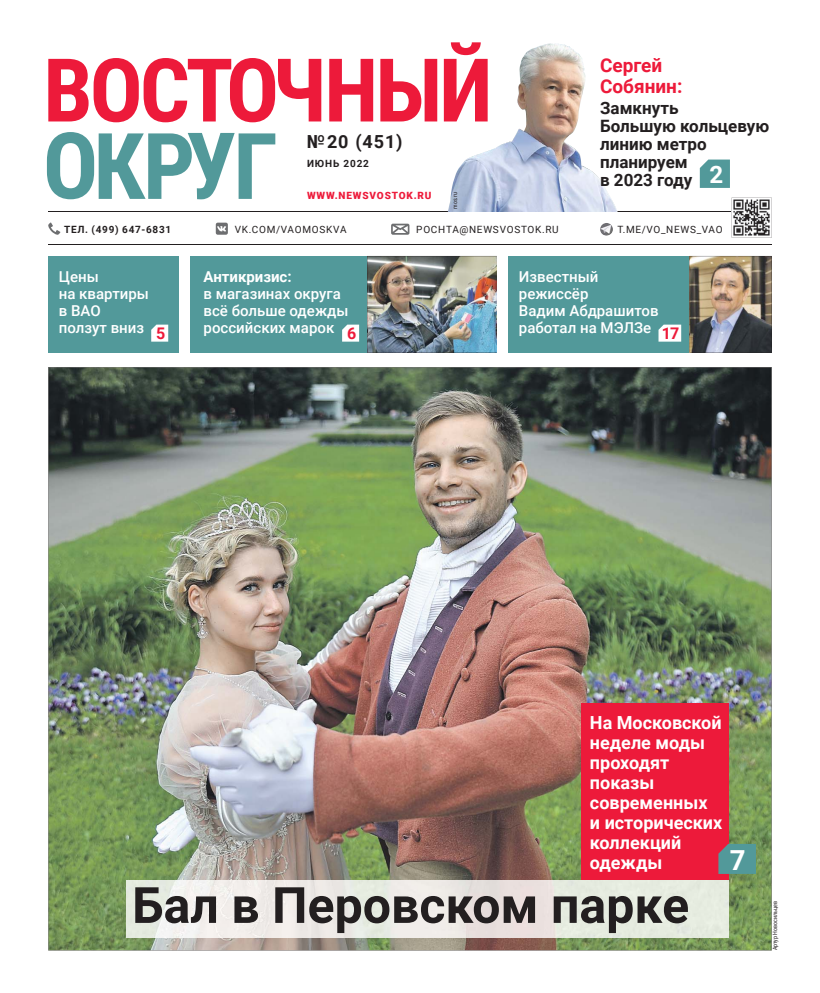
<style>
.page{position:relative;width:820px;height:993px;background:#fff}
.page>*{position:absolute;margin:0;border:0;box-sizing:border-box;transform-origin:0 0}
.t1{font:700 50px "Roboto";color:#231f20}
.t2{font:700 27.6px "Roboto";color:#fff}
.t3{font:700 19px/21px "Roboto";color:#ed1a3a}
.t4{font:700 18px/20px "Roboto";color:#fff}
.t5{font:700 18px "Roboto";color:#231f20}
.t6{font:700 17px/18px "Roboto";color:#231f20}
.t7{font:700 16px "Roboto";color:#ed1a3a}
.t8{font:500 15px/17px "Roboto";color:#fff}
.t9{font:700 15px "Roboto";color:#fff}
.t10{font:10px "Roboto";letter-spacing:.075em;color:#231f20}
.t11{font:700 10px "Roboto";letter-spacing:.075em;color:#231f20}
.t12{font:900 10px "Roboto";letter-spacing:.085em;color:#ed1a3a}
.t13{font:6px "Roboto Condensed";color:#231f20}
</style>
<div class="page">
<svg style="left:48px;top:42px;width:433px;height:80px"></svg>
<svg style="left:47px;top:132px;width:228px;height:67px"></svg>
<hr style="left:48px;top:244px;width:723px;height:1px;background:#231f20">
<hr style="left:48px;top:211px;width:723px;height:1px;background:#231f20">
<svg style="left:731px;top:197px;width:40px;height:40px"></svg>
<svg style="left:48px;top:222px;width:12px;height:13px"></svg>
<svg style="left:216px;top:222px;width:12px;height:13px"></svg>
<svg style="left:391px;top:223px;width:18px;height:12px"></svg>
<svg style="left:600px;top:223px;width:12px;height:13px"></svg>
<img style="left:447px;top:43px;width:170px;height:168px">
<img style="left:48px;top:367px;width:723px;height:583px">
<div style="left:48px;top:256px;width:723px;height:96px;background:#52999a"></div>
<div style="left:180px;top:255px;width:10px;height:99px;background:#fff"></div>
<img style="left:689px;top:256px;width:82px;height:96px">
<svg style="left:658px;top:324px;width:23px;height:17px"></svg>
<svg style="left:151px;top:324px;width:17px;height:17px"></svg>
<img style="left:367px;top:256px;width:130px;height:96px">
<svg style="left:342px;top:324px;width:17px;height:17px"></svg>
<svg style="left:699px;top:159px;width:30px;height:29px"></svg>
<img style="left:126px;top:879px;width:602px;height:58px">
<div style="left:581px;top:703px;width:147px;height:176px;background:#ed1a3a"></div>
<svg style="left:718px;top:843px;width:37px;height:30px"></svg>
<div style="left:497px;top:255px;width:10px;height:99px;background:#fff"></div>
<p class="t5" style="left:307px;top:131px;width:97px">№20 (451)</p>
<p class="t11" style="left:307px;top:157px;width:63px">ИЮНЬ 2022</p>
<p class="t12" style="left:307px;top:189px;width:126px">WWW.NEWSVOSTOK.RU</p>
<p class="t13" style="left:451px;top:209px;width:18px;rotate:-90deg">mos.ru</p>
<p class="t3" style="left:600px;top:55px;width:84px">Сергей<br>Собянин:</p>
<p class="t6" style="left:600px;top:99px;width:171px">Замкнуть<br>Большую кольцевую линию метро планируем<br>в 2023 году <sup>2</sup></p>
<p class="t11" style="left:64px;top:223px;width:109px">ТЕЛ. (499) 647-6831</p>
<p class="t10" style="left:234px;top:223px;width:113px">VK.COM/VAOMOSKVA</p>
<p class="t10" style="left:416px;top:223px;width:144px">POCHTA@NEWSVOSTOK.RU</p>
<p class="t10" style="left:617px;top:223px;width:107px">T.ME/VO_NEWS_VAO</p>
<p class="t8" style="left:518px;top:268px;width:141px">Известный режиссёр<br>Вадим Абдрашитов работал на МЭЛЗе</p>
<p class="t8" style="left:59px;top:268px;width:92px">Цены<br>на квартиры в ВАО ползут вниз</p>
<p class="t9" style="left:203px;top:268px;width:90px">Антикризис:</p>
<p class="t8" style="left:203px;top:285px;width:146px">в магазинах округа всё больше одежды российских марок</p>
<p class="t7" style="left:156px;top:324px;width:11px">5</p>
<p class="t7" style="left:347px;top:324px;width:11px">6</p>
<p class="t7" style="left:661px;top:324px;width:19px">17</p>
<p class="t4" style="left:589px;top:712px;width:134px">На Московской неделе моды проходят показы современных<br>и исторических коллекций одежды</p>
<h1 class="t1" style="left:132px;top:876px;width:558px">Бал в Перовском парке</h1>
<h2 class="t2" style="left:729px;top:844px;width:17px">7</h2>
<p class="t13" style="left:771px;top:950px;width:51px;rotate:-90deg">Артур Новосильцев</p>
</div>
